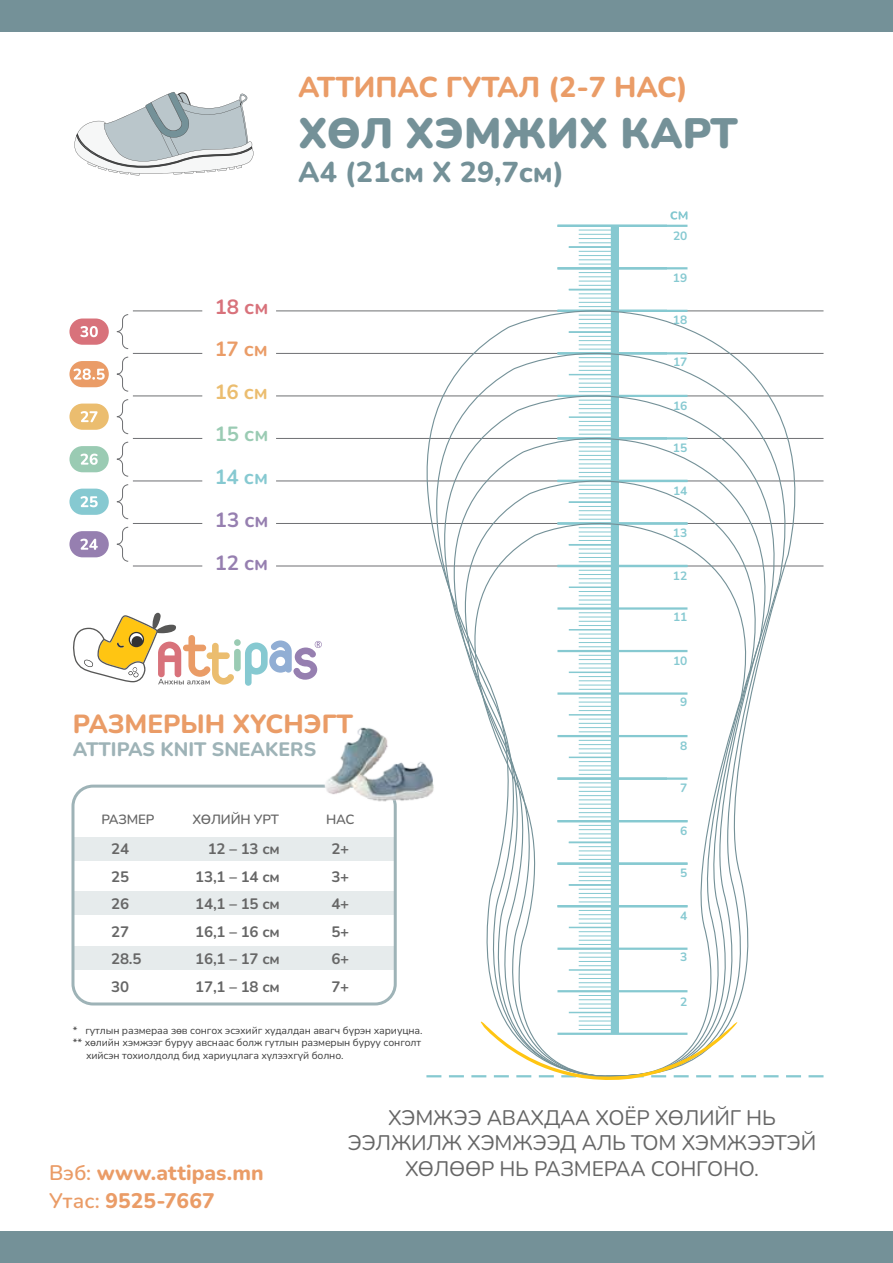
<style>
.page{position:relative;width:893px;height:1263px;background:#fff}
.page>*{position:absolute;margin:0;border:0;box-sizing:border-box;transform-origin:0 0}
.t1{font:900 42.3px "Nunito";color:#749198}
.t2{font:800 28.65px "Nunito";color:#ea9c67}
.t3{font:800 28.65px "Nunito";color:#749198}
.t4{font:800 26.1px "Nunito";color:#ea9c67}
.t5{font:21px/25.2px "Nunito";letter-spacing:-.01em;color:#666;text-align:center}
.t6{font:800 21px/28px "Nunito";color:#ea9c67}
.t7{font:700 20.4px/43px "Nunito";color:#967fb0}
.t8{font:700 20.4px "Nunito";color:#86c9d1}
.t9{font:700 20.4px "Nunito";color:#9acbb3}
.t10{font:700 20.4px "Nunito";color:#ebbd6f}
.t11{font:700 20.4px "Nunito";color:#ea9c67}
.t12{font:700 20.4px "Nunito";color:#d8727b}
.t13{font:800 19.35px "Nunito";color:#9eb3b7}
.t14{font:700 15px/27.5px "Nunito";letter-spacing:-.01em;color:#666;text-align:justify}
.t15{font:600 13.35px "Nunito";letter-spacing:-.01em;color:#666}
.t16{font:700 12px "Nunito";color:#86c9d1}
.t17{font:10.5px "Nunito";letter-spacing:-.01em;color:#3f3f3f}
.s1{font-weight:600}
</style>
<div class="page">
<div style="left:73px;top:836px;width:322px;height:24px;background:#e6ebec"></div>
<div style="left:73px;top:891px;width:322px;height:24px;background:#e6ebec"></div>
<div style="left:73px;top:946px;width:322px;height:24px;background:#e6ebec"></div>
<svg style="left:670px;top:211px;width:17px;height:9px"></svg>
<hr style="left:276px;top:523px;width:547px;height:1px;background:#6e6f72">
<hr style="left:133px;top:523px;width:69px;height:1px;background:#6e6f72">
<hr style="left:276px;top:566px;width:547px;height:1px;background:#6e6f72">
<hr style="left:133px;top:566px;width:69px;height:1px;background:#6e6f72">
<hr style="left:276px;top:481px;width:547px;height:1px;background:#6e6f72">
<hr style="left:133px;top:481px;width:69px;height:1px;background:#6e6f72">
<hr style="left:276px;top:438px;width:547px;height:1px;background:#6e6f72">
<hr style="left:133px;top:438px;width:69px;height:1px;background:#6e6f72">
<hr style="left:276px;top:396px;width:547px;height:1px;background:#6e6f72">
<hr style="left:133px;top:396px;width:69px;height:1px;background:#6e6f72">
<hr style="left:276px;top:353px;width:547px;height:1px;background:#6e6f72">
<hr style="left:133px;top:353px;width:69px;height:1px;background:#6e6f72">
<hr style="left:276px;top:310px;width:547px;height:1px;background:#6e6f72">
<hr style="left:133px;top:310px;width:69px;height:1px;background:#6e6f72">
<div style="left:69px;top:318px;width:40px;height:27px;background:#d8727b;border-radius:13px"></div>
<svg style="left:80px;top:326px;width:18px;height:11px"></svg>
<div style="left:69px;top:361px;width:40px;height:26px;background:#ea9c67;border-radius:13px"></div>
<svg style="left:74px;top:368px;width:31px;height:12px"></svg>
<div style="left:69px;top:404px;width:40px;height:26px;background:#ebbd6f;border-radius:13px"></div>
<svg style="left:81px;top:411px;width:17px;height:11px"></svg>
<div style="left:69px;top:446px;width:40px;height:26px;background:#9acbb3;border-radius:13px"></div>
<svg style="left:81px;top:454px;width:17px;height:11px"></svg>
<div style="left:69px;top:489px;width:40px;height:26px;background:#86c9d1;border-radius:13px"></div>
<svg style="left:81px;top:496px;width:17px;height:11px"></svg>
<div style="left:69px;top:531px;width:40px;height:26px;background:#967fb0;border-radius:13px"></div>
<svg style="left:80px;top:539px;width:18px;height:11px"></svg>
<svg style="left:116px;top:314px;width:13px;height:35px"></svg>
<svg style="left:116px;top:356px;width:13px;height:36px"></svg>
<svg style="left:116px;top:399px;width:13px;height:35px"></svg>
<svg style="left:116px;top:441px;width:13px;height:36px"></svg>
<svg style="left:116px;top:484px;width:13px;height:35px"></svg>
<svg style="left:116px;top:526px;width:13px;height:36px"></svg>
<hr style="left:557px;top:225px;width:130px;height:2px;background:#86c9d1">
<hr style="left:557px;top:267px;width:130px;height:2px;background:#86c9d1">
<hr style="left:579px;top:294px;width:36px;height:1px;background:#86c9d1">
<hr style="left:579px;top:298px;width:36px;height:1px;background:#86c9d1">
<hr style="left:579px;top:302px;width:36px;height:1px;background:#86c9d1">
<hr style="left:579px;top:272px;width:36px;height:1px;background:#86c9d1">
<hr style="left:579px;top:277px;width:36px;height:1px;background:#86c9d1">
<hr style="left:579px;top:285px;width:36px;height:1px;background:#86c9d1">
<hr style="left:579px;top:281px;width:36px;height:1px;background:#86c9d1">
<hr style="left:579px;top:251px;width:36px;height:1px;background:#86c9d1">
<hr style="left:579px;top:255px;width:36px;height:1px;background:#86c9d1">
<hr style="left:579px;top:264px;width:36px;height:1px;background:#86c9d1">
<hr style="left:579px;top:260px;width:36px;height:1px;background:#86c9d1">
<hr style="left:579px;top:230px;width:36px;height:1px;background:#86c9d1">
<hr style="left:579px;top:234px;width:36px;height:1px;background:#86c9d1">
<hr style="left:579px;top:243px;width:36px;height:1px;background:#86c9d1">
<hr style="left:579px;top:238px;width:36px;height:1px;background:#86c9d1">
<div style="left:611px;top:226px;width:8px;height:808px;background:#86c9d1"></div>
<hr style="left:569px;top:246px;width:47px;height:2px;background:#86c9d1">
<hr style="left:569px;top:289px;width:47px;height:1px;background:#86c9d1">
<div style="left:0;top:0;width:893px;height:31px;background:#749198"></div>
<div style="left:0;top:1231px;width:893px;height:32px;background:#749198"></div>
<svg style="left:73px;top:613px;width:249px;height:73px"></svg>
<div style="left:71px;top:785px;width:326px;height:220px;border:3px solid #9eb3b7;border-radius:20px"></div>
<img style="left:319px;top:727px;width:51px;height:72px">
<svg style="left:74px;top:92px;width:180px;height:83px"></svg>
<svg style="left:370px;top:304px;width:454px;height:774px"></svg>
<svg style="left:420px;top:1018px;width:403px;height:62px"></svg>
<h2 class="t2" style="left:298px;top:67px;width:391px">АТТИПАС ГУТАЛ (2-7 НАС)</h2>
<h1 class="t1" style="left:298px;top:104px;width:441px">ХӨЛ ХЭМЖИХ КАРТ</h1>
<h2 class="t3" style="left:298px;top:153px;width:267px">A4 (21см Х 29,7см)</h2>
<p class="t16" style="left:673px;top:227px;width:16px">20</p>
<h3 class="t12" style="left:215px;top:293px;width:55px">18 см</h3>
<h3 class="t11" style="left:215px;top:335px;width:55px">17 см</h3>
<h3 class="t10" style="left:215px;top:378px;width:55px">16 см</h3>
<h3 class="t9" style="left:215px;top:420px;width:55px">15 см</h3>
<h3 class="t8" style="left:215px;top:463px;width:55px">14 см</h3>
<h3 class="t7" style="left:215px;top:497px;width:55px">13 см<br>12 см</h3>
<h3 class="t4" style="left:73px;top:706px;width:282px">РАЗМЕРЫН ХҮСНЭГТ</h3>
<h3 class="t13" style="left:73px;top:736px;width:245px">ATTIPAS KNIT SNEAKERS</h3>
<p class="t15" style="left:101px;top:810px;width:55px">РАЗМЕР</p>
<p class="t15" style="left:193px;top:810px;width:88px">ХӨЛИЙН УРТ</p>
<p class="t15" style="left:326px;top:810px;width:30px">НАС</p>
<h3 class="t14" style="left:111px;top:835px;width:32px;text-align:left">24<br>25<br>26<br>27<br>28.5<br>30</h3>
<h3 class="t14" style="left:195px;top:835px;width:86px;text-indent:12px">12 – 13 см 13,1 – 14 см 14,1 – 15 см 16,1 – 16 см 16,1 – 17 см 17,1 – 18 см</h3>
<h3 class="t14" style="left:331px;top:835px;width:19px">2+ 3+ 4+ 5+ 6+ 7+</h3>
<p class="t17" style="left:73px;top:1023px;width:351px">* гутлын размераа зөв сонгох эсэхийг худалдан авагч бүрэн хариуцна.</p>
<p class="t17" style="left:73px;top:1035px;width:350px">** хөлийн хэмжээг буруу авснаас болж гутлын размерын буруу сонголт</p>
<p class="t17" style="left:86px;top:1048px;width:259px">хийсэн тохиолдолд бид хариуцлага хүлээхгүй болно.</p>
<p class="t16" style="left:673px;top:269px;width:16px">19</p>
<p class="t16" style="left:673px;top:312px;width:16px">18</p>
<p class="t16" style="left:673px;top:353px;width:16px">17</p>
<p class="t16" style="left:673px;top:397px;width:16px">16</p>
<p class="t16" style="left:673px;top:440px;width:16px">15</p>
<p class="t16" style="left:673px;top:482px;width:16px">14</p>
<p class="t16" style="left:673px;top:524px;width:16px">13</p>
<p class="t16" style="left:673px;top:567px;width:16px">12</p>
<p class="t16" style="left:673px;top:608px;width:16px">11</p>
<p class="t16" style="left:673px;top:653px;width:16px">10</p>
<p class="t16" style="left:680px;top:693px;width:9px">9</p>
<p class="t16" style="left:680px;top:737px;width:9px">8</p>
<p class="t16" style="left:680px;top:780px;width:9px">7</p>
<p class="t16" style="left:680px;top:823px;width:9px">6</p>
<p class="t16" style="left:680px;top:864px;width:9px">5</p>
<p class="t16" style="left:680px;top:907px;width:9px">4</p>
<p class="t16" style="left:680px;top:948px;width:9px">3</p>
<p class="t16" style="left:680px;top:993px;width:9px">2</p>
<h3 class="t6" style="left:49px;top:1158px;width:216px"><span class="s1">Вэб:</span> www.attipas.mn<br><span class="s1">Утас:</span> 9525-7667</h3>
<h3 class="t5" style="left:348px;top:1104px;width:470px">ХЭМЖЭЭ АВАХДАА ХОЁР ХӨЛИЙГ НЬ<br>ЭЭЛЖИЛЖ ХЭМЖЭЭД АЛЬ ТОМ ХЭМЖЭЭТЭЙ<br>ХӨЛӨӨР НЬ РАЗМЕРАА СОНГОНО.</h3>
</div>
